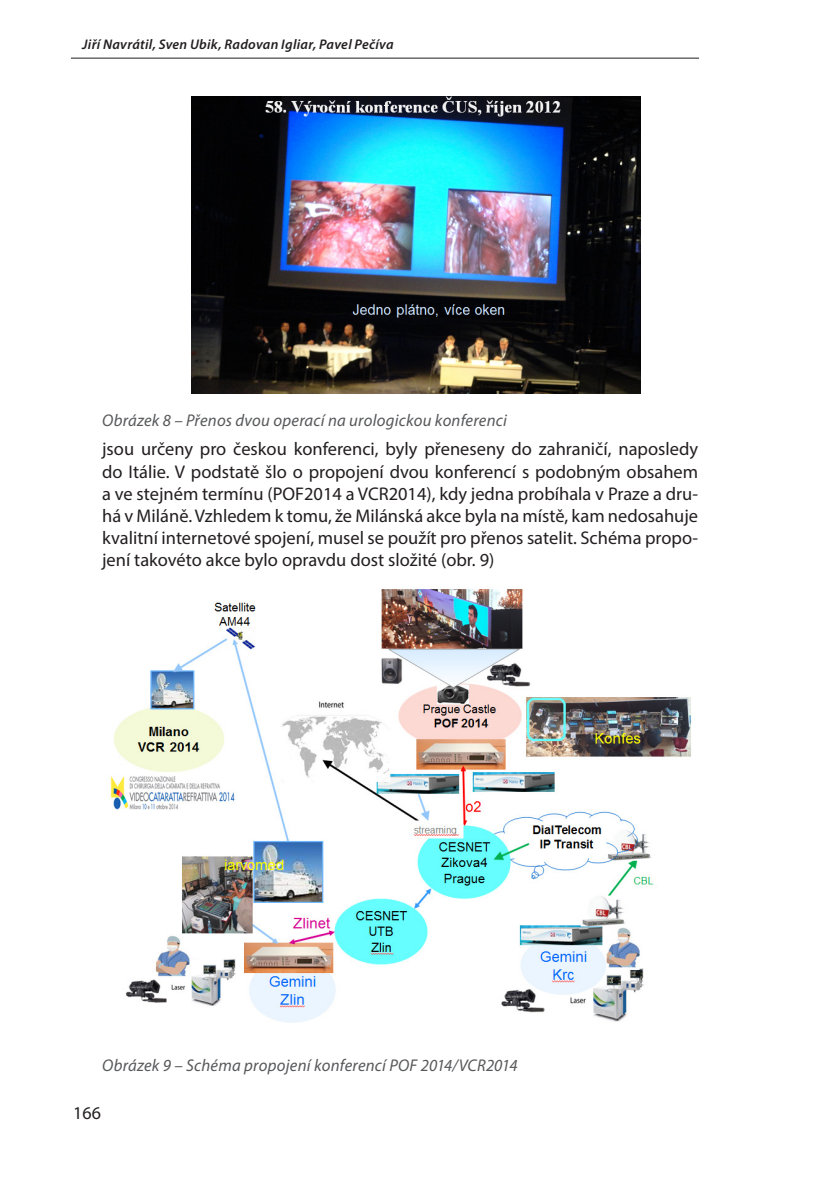
<style>
.page{position:relative;width:840px;height:1191px;background:#fff}
.page>*{position:absolute;margin:0;border:0;box-sizing:border-box;transform-origin:0 0}
.zakladni{font:18.4px/22px "Myriad Pro";color:#231f20;text-align:justify}
.t1{font:18px "Myriad Pro";color:#231f20}
.t2{font:italic 17px "Myriad Pro";letter-spacing:.015em;color:#57585a}
.t3{font:italic 600 14px "Myriad Pro";letter-spacing:.02em;color:#231f20}
</style>
<div class="page">
<hr style="left:71px;top:58px;width:627px;height:1px;background:#231f20">
<img style="left:191px;top:96px;width:449px;height:297px">
<img style="left:110px;top:589px;width:581px;height:434px">
<p class="t3" style="left:82px;top:35px;width:313px">Jiří Navrátil, Sven Ubik, Radovan Igliar, Pavel Pečíva</p>
<p class="t2" style="left:102px;top:409px;width:406px">Obrázek 8 – Přenos dvou operací na urologickou konferenci</p>
<p class="zakladni" style="left:102px;top:438px;width:597px">jsou určeny pro českou konferenci, byly přeneseny do zahraničí, naposledy do Itálie. V podstatě šlo o propojení dvou konferencí s podobným obsahem a ve stejném termínu (POF2014 a VCR2014), kdy jedna probíhala v Praze a dru&shy;há v Miláně. Vzhledem k tomu, že Milánská akce byla na místě, kam nedosahuje kvalitní internetové spojení, musel se použít pro přenos satelit. Schéma propo&shy;jení takovéto akce bylo opravdu dost složité (obr. 9)</p>
<p class="t2" style="left:102px;top:1054px;width:417px">Obrázek 9 – Schéma propojení konferencí POF 2014/VCR2014</p>
<p class="t1" style="left:73px;top:1102px;width:29px">166</p>
</div>
